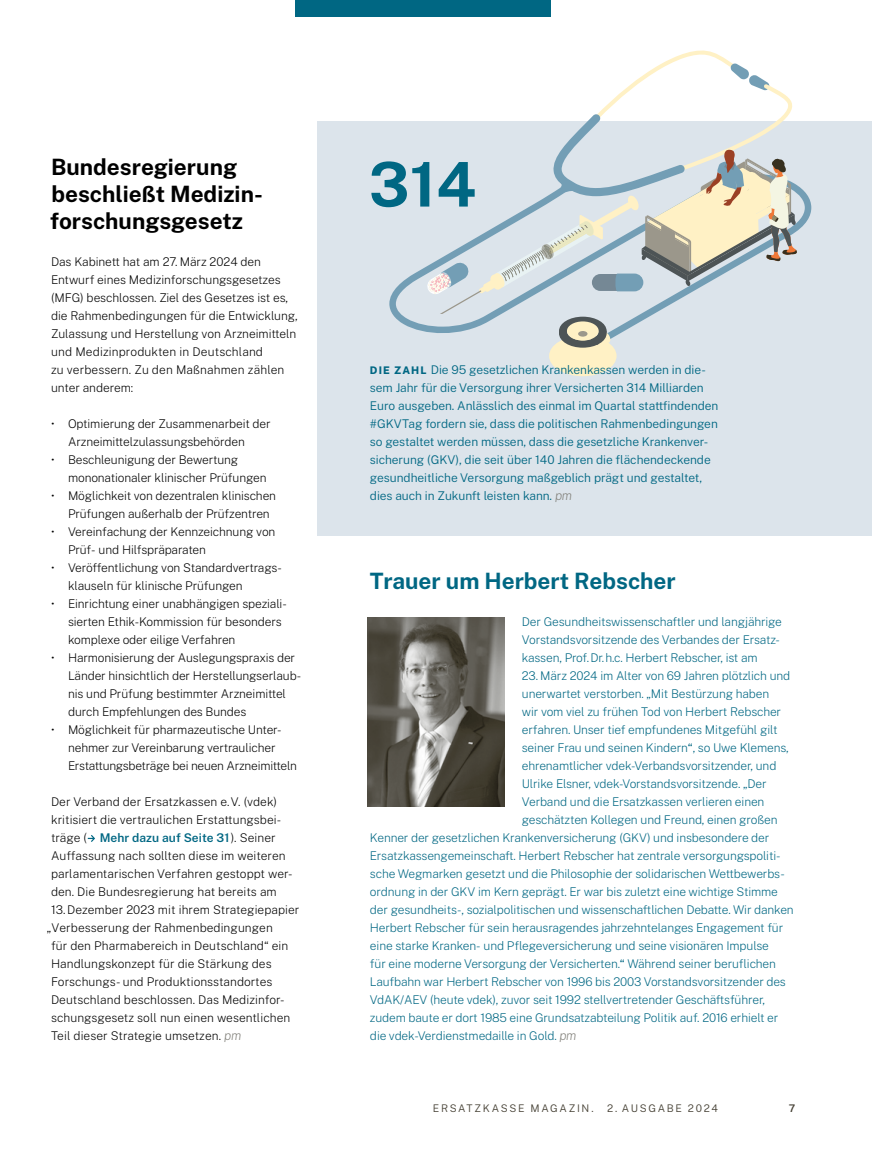
<style>
.page{position:relative;width:872px;height:1149px;background:#fff}
.page>*{position:absolute;margin:0;border:0;box-sizing:border-box;transform-origin:0 0}
.t1{font:700 61.5px "Public Sans";color:#006783}
.t2{font:700 22.5px/27px "Public Sans";color:#000}
.t3{font:700 22.5px "Public Sans";color:#006783}
.t4{font:200 12px/18px "Public Sans";letter-spacing:-.01em;color:#000}
.t5{font:200 12px/18px "Public Sans";letter-spacing:-.01em;color:#006783}
.t6{font:300 12px/18px "Public Sans";letter-spacing:-.005em;color:#006783}
.t7{font:600 12px "Public Sans";letter-spacing:.005em;color:#006783}
.t8{font:300 10.5px "Public Sans";letter-spacing:.16em;color:#454034}
.t9{font:600 10.5px "Public Sans";color:#454034}
.s1{font-weight:200;color:#000}
.s2{font-style:italic;font-size:12.75px;color:#81807a}
.s3{font-weight:800;font-size:10.5px}
.s4{font-weight:200;font-style:italic;font-size:12.75px;color:#81807a}
.s5{font-weight:400}
</style>
<div class="page">
<div style="left:317px;top:121px;width:555px;height:414px;background:#dce4eb"></div>
<svg style="left:389px;top:185px;width:422px;height:147px"></svg>
<div style="left:549px;top:335px;width:67px;height:41px;background:#fff1c5;border-radius:50%"></div>
<svg style="left:426px;top:50px;width:371px;height:299px"></svg>
<img style="left:368px;top:617px;width:137px;height:189px">
<svg style="left:88px;top:835px;width:7px;height:6px"></svg>
<div style="left:296px;top:0;width:255px;height:17px;background:#006783"></div>
<h2 class="t2" style="left:50px;top:152px;width:214px">Bundesregierung beschließt Medizin&shy;forschungsgesetz</h2>
<p class="t4" style="left:51px;top:252px;width:248px">Das Kabinett hat am 27. März 2024 den Entwurf eines Medizinforschungsgesetzes (MFG) beschlossen. Ziel des Gesetzes ist es, die Rahmenbedingungen für die Entwicklung, Zulassung und Herstellung von Arzneimitteln und Medizinprodukten in Deutschland<br>zu verbessern. Zu den Maßnahmen zählen unter anderem:</p>
<p class="t4" style="left:68px;top:414px;width:204px;text-indent:-17px">• Optimierung der Zusammenarbeit der<br>Arzneimittelzulassungsbehörden</p>
<p class="t4" style="left:68px;top:450px;width:200px;text-indent:-17px">• Beschleunigung der Bewertung mononationaler klinischer Prüfungen</p>
<p class="t4" style="left:68px;top:486px;width:209px;text-indent:-17px">• Möglichkeit von dezentralen klinischen<br>Prüfungen außerhalb der Prüfzentren</p>
<p class="t4" style="left:68px;top:522px;width:209px;text-indent:-17px">• Vereinfachung der Kennzeichnung von<br>Prüf- und Hilfspräparaten</p>
<p class="t4" style="left:68px;top:558px;width:215px;text-indent:-17px">• Veröffentlichung von Standardvertrags&shy;klauseln für klinische Prüfungen</p>
<p class="t4" style="left:68px;top:594px;width:220px;text-indent:-17px">• Einrichtung einer unabhängigen speziali&shy;sierten Ethik-Kommission für besonders komplexe oder eilige Verfahren</p>
<p class="t4" style="left:68px;top:648px;width:235px;text-indent:-17px">• Harmonisierung der Auslegungspraxis der Länder hinsichtlich der Herstellungserlaub&shy;nis und Prüfung bestimmter Arzneimittel durch Empfehlungen des Bundes</p>
<p class="t4" style="left:68px;top:720px;width:230px;text-indent:-17px">• Möglichkeit für pharmazeutische Unter&shy;nehmer zur Vereinbarung vertraulicher<br>Erstattungsbeträge bei neuen Arzneimitteln</p>
<p class="t4" style="left:51px;top:792px;width:228px">Der Verband der Ersatzkassen e.V. (vdek)</p>
<p class="t4" style="left:51px;top:810px;width:232px">kritisiert die vertraulichen Erstattungsbei-</p>
<p class="t7" style="left:51px;top:828px;width:226px"><span class="s1">träge (</span> Mehr dazu auf Seite 31<span class="s1">). Seiner</span></p>
<p class="t4" style="left:51px;top:846px;width:236px">Auffassung nach sollten diese im weiteren</p>
<p class="t4" style="left:51px;top:864px;width:243px">parlamentarischen Verfahren gestoppt wer-</p>
<p class="t4" style="left:51px;top:882px;width:227px">den. Die Bundesregierung hat bereits am</p>
<p class="t4" style="left:51px;top:900px;width:250px">13.Dezember 2023 mit ihrem Strategiepapier</p>
<p class="t4" style="left:47px;top:918px;width:227px">„Verbesserung der Rahmenbedingungen</p>
<p class="t4" style="left:51px;top:936px;width:239px">für den Pharmabereich in Deutschland“ ein</p>
<p class="t4" style="left:51px;top:954px;width:222px">Handlungskonzept für die Stärkung des</p>
<p class="t4" style="left:51px;top:972px;width:223px">Forschungs- und Produktionsstandortes</p>
<p class="t4" style="left:51px;top:990px;width:235px">Deutschland beschlossen. Das Medizinfor-</p>
<p class="t4" style="left:51px;top:1008px;width:241px">schungsgesetz soll nun einen wesentlichen</p>
<p class="t4" style="left:51px;top:1026px;width:192px">Teil dieser Strategie umsetzen. <span class="s2">pm</span></p>
<h1 class="t1" style="left:369px;top:139px;width:109px">314</h1>
<p class="t6" style="left:370px;top:359px;width:350px"><span class="s3">DIE ZAHL</span> Die 95 gesetzlichen Krankenkassen werden in die&shy;sem Jahr für die Versorgung ihrer Versicherten 314 Milliarden Euro ausgeben. Anlässlich des einmal im Quartal stattfindenden #GKVTag fordern sie, dass die politischen Rahmenbedingungen so gestaltet werden müssen, dass die gesetzliche Krankenver&shy;sicherung (GKV), die seit über 140 Jahren die flächendeckende gesundheitliche Versorgung maßgeblich prägt und gestaltet, dies auch in Zukunft leisten kann. <span class="s4">pm</span></p>
<h2 class="t3" style="left:370px;top:564px;width:307px">Trauer um Herbert Rebscher</h2>
<p class="t5" style="left:522px;top:612px;width:262px">Der Gesundheitswissenschaftler und langjährige<br>Vorstandsvorsitzende des Verbandes der Ersatz&shy;kassen, Prof.Dr.h.c. Herbert Rebscher, ist am</p>
<p class="t5" style="left:522px;top:666px;width:270px">23. März 2024 im Alter von 69 Jahren plötzlich und</p>
<p class="t5" style="left:522px;top:684px;width:249px">unerwartet verstorben. „Mit Bestürzung haben</p>
<p class="t5" style="left:522px;top:702px;width:261px">wir vom viel zu frühen Tod von Herbert Rebscher</p>
<p class="t5" style="left:522px;top:720px;width:257px">erfahren. Unser tief empfundenes Mitgefühl gilt</p>
<p class="t5" style="left:522px;top:738px;width:268px">seiner Frau und seinen Kindern<span class="s5">“</span>, so Uwe Klemens,</p>
<p class="t5" style="left:522px;top:756px;width:256px">ehrenamtlicher vdek-Verbandsvorsitzender, und</p>
<p class="t5" style="left:522px;top:774px;width:246px">Ulrike Elsner, vdek-Vorstandsvorsitzende. „Der</p>
<p class="t5" style="left:522px;top:792px;width:244px">Verband und die Ersatzkassen verlieren einen</p>
<p class="t5" style="left:522px;top:810px;width:257px">geschätzten Kollegen und Freund, einen großen</p>
<p class="t5" style="left:370px;top:828px;width:401px">Kenner der gesetzlichen Krankenversicherung (GKV) und insbesondere der</p>
<p class="t5" style="left:370px;top:846px;width:412px">Ersatzkassengemeinschaft. Herbert Rebscher hat zentrale versorgungspoliti-</p>
<p class="t5" style="left:370px;top:864px;width:416px">sche Wegmarken gesetzt und die Philosophie der solidarischen Wettbewerbs-</p>
<p class="t5" style="left:370px;top:882px;width:409px">ordnung in der GKV im Kern geprägt. Er war bis zuletzt eine wichtige Stimme</p>
<p class="t5" style="left:370px;top:900px;width:425px">der gesundheits-, sozialpolitischen und wissenschaftlichen Debatte. Wir danken</p>
<p class="t5" style="left:370px;top:918px;width:415px">Herbert Rebscher für sein herausragendes jahrzehntelanges Engagement für</p>
<p class="t5" style="left:370px;top:936px;width:400px">eine starke Kranken- und Pflegeversicherung und seine visionären Impulse</p>
<p class="t5" style="left:370px;top:954px;width:407px">für eine moderne Versorgung der Versicherten.<span class="s5">“</span> Während seiner beruflichen</p>
<p class="t5" style="left:370px;top:972px;width:417px">Laufbahn war Herbert Rebscher von 1996 bis 2003 Vorstandsvorsitzender des</p>
<p class="t5" style="left:370px;top:990px;width:396px">VdAK/AEV (heute vdek), zuvor seit 1992 stellvertretender Geschäftsführer,</p>
<p class="t5" style="left:370px;top:1008px;width:410px">zudem baute er dort 1985 eine Grundsatzabteilung Politik auf. 2016 erhielt er</p>
<p class="t5" style="left:370px;top:1026px;width:208px">die vdek-Verdienstmedaille in Gold. <span class="s2">pm</span></p>
<p class="t8" style="left:433px;top:1100px;width:162px">ERSATZKASSE MAGAZIN.</p>
<p class="t8" style="left:607px;top:1100px;width:112px">2. AUSGABE 2024</p>
<p class="t9" style="left:789px;top:1100px;width:8px">7</p>
</div>
